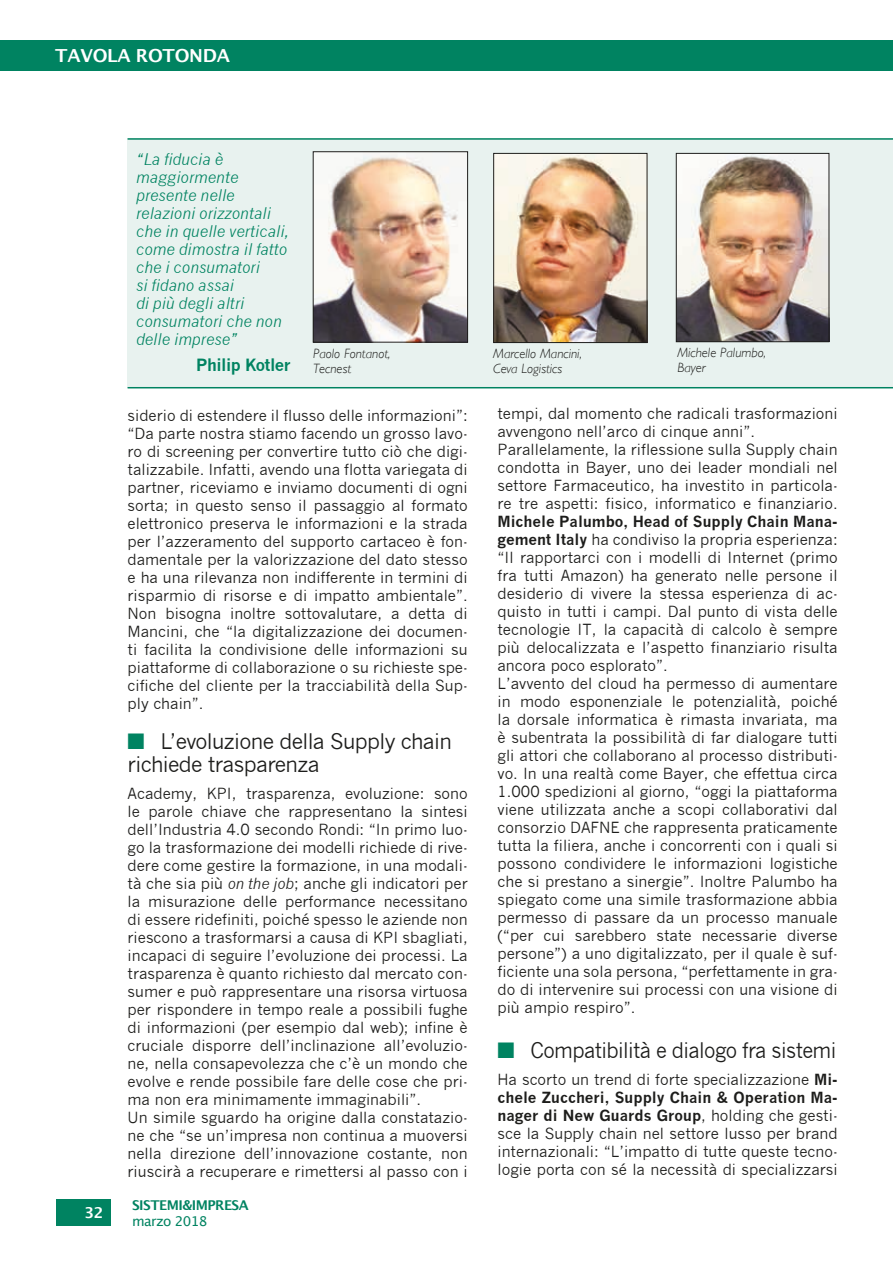
<style>
.page{position:relative;width:893px;height:1263px;background:#fff}
.page>*{position:absolute;margin:0;border:0;box-sizing:border-box;transform-origin:0 0}
.t1{font:21px/22.5px "News Gothic";letter-spacing:-.03em;color:#1d1d1b}
.t2{font:21px "News Gothic";letter-spacing:-.03em;color:#1d1d1b;scale:.95 1}
.t3{font:600 18px "Lucida Sans";letter-spacing:-.015em;color:#fff}
.t4{font:700 16.5px "News Gothic";letter-spacing:-.03em;color:#008361}
.t5{font:italic 15.75px/18px "News Gothic";color:#008361}
.t6{font:15px/18px "News Gothic";color:#1d1d1b}
.t7{font:600 15px "Lucida Sans";color:#fff}
.t8{font:italic 300 13.5px/15px "Gill Sans";color:#1d1d1b}
.t9{font:700 13.5px "Lucida Grande";letter-spacing:-.04em;color:#008361}
.t10{font:13.5px "Lucida Grande";letter-spacing:-.04em;color:#008361}
.s1{color:#008361}
.s2{font-style:italic}
.s3{font-weight:700}
</style>
<div class="page">
<div style="left:56px;top:1199px;width:54px;height:27px;background:#008361"></div>
<div style="left:0;top:40px;width:893px;height:31px;background:#008361"></div>
<div style="left:128px;top:138px;width:765px;height:249px;background:#e8f2ef"></div>
<hr style="left:128px;top:387px;width:765px;height:1px;background:#008361">
<hr style="left:128px;top:138px;width:765px;height:2px;background:#008361">
<img style="left:315px;top:154px;width:151px;height:186px">
<div style="left:313px;top:152px;width:155px;height:190px;border:1px solid #1d1d1b"></div>
<img style="left:495px;top:155px;width:150px;height:186px">
<div style="left:493px;top:153px;width:154px;height:190px;border:1px solid #1d1d1b"></div>
<img style="left:678px;top:155px;width:149px;height:185px">
<div style="left:676px;top:153px;width:153px;height:189px;border:1px solid #1d1d1b"></div>
<p class="t3" style="left:55px;top:46px;width:176px">TAVOLA ROTONDA</p>
<p class="t5" style="left:136px;top:150px;width:155px">“La fiducia è maggiormente presente nelle relazioni orizzontali che in quelle verticali, come dimostra il fatto che i consumatori<br>si fidano assai<br>di più degli altri consumatori che non delle imprese”</p>
<p class="t4" style="left:196px;top:355px;width:96px">Philip Kotler</p>
<p class="t8" style="left:313px;top:346px;width:79px">Paolo Fontanot,<br>Tecnest</p>
<p class="t8" style="left:677px;top:345px;width:90px">Michele Palumbo,<br>Bayer</p>
<p class="t8" style="left:493px;top:346px;width:90px">Marcello Mancini,<br>Ceva Logistics</p>
<p class="t7" style="left:84px;top:1204px;width:21px">32</p>
<p class="t6" style="left:128px;top:406px;width:342px;text-align:justify">siderio di estendere il flusso delle informazioni”: “Da parte nostra stiamo facendo un grosso lavo&shy;ro di screening per convertire tutto ciò che digi&shy;talizzabile. Infatti, avendo una flotta variegata di partner, riceviamo e inviamo documenti di ogni sorta; in questo senso il passaggio al formato elettronico preserva le informazioni e la strada per l’azzeramento del supporto cartaceo è fon&shy;damentale per la valorizzazione del dato stesso e ha una rilevanza non indifferente in termini di risparmio di risorse e di impatto ambientale”.<br>Non bisogna inoltre sottovalutare, a detta di Mancini, che “la digitalizzazione dei documen&shy;ti facilita la condivisione delle informazioni su piattaforme di collaborazione o su richieste spe&shy;cifiche del cliente per la tracciabilità della Sup&shy;ply chain”.</p>
<h1 class="t1" style="left:128px;top:730px;width:326px"><span class="s1">■</span> L’evoluzione della Supply chain richiede trasparenza</h1>
<p class="t6" style="left:128px;top:784px;width:342px">Academy, KPI, trasparenza, evoluzione: sono le parole chiave che rappresentano la sintesi dell’Industria 4.0 secondo Rondi: “In primo luo&shy;go la trasformazione dei modelli richiede di rive&shy;dere come gestire la formazione, in una modali&shy;tà che sia più <span class="s2">on the job</span>; anche gli indicatori per la misurazione delle performance necessitano di essere ridefiniti, poiché spesso le aziende non riescono a trasformarsi a causa di KPI sbagliati, incapaci di seguire l’evoluzione dei processi. La trasparenza è quanto richiesto dal mercato con&shy;sumer e può rappresentare una risorsa virtuosa per rispondere in tempo reale a possibili fughe di informazioni (per esempio dal web); infine è cruciale disporre dell’inclinazione all’evoluzio&shy;ne, nella consapevolezza che c’è un mondo che evolve e rende possibile fare delle cose che pri&shy;ma non era minimamente immaginabili”.<br>Un simile sguardo ha origine dalla constatazio&shy;ne che “se un’impresa non continua a muoversi nella direzione dell’innovazione costante, non riuscirà a recuperare e rimettersi al passo con i</p>
<p class="t9" style="left:132px;top:1194px;width:118px">SISTEMI&amp;IMPRESA</p>
<p class="t10" style="left:132px;top:1213px;width:77px">marzo 2018</p>
<p class="t6" style="left:497px;top:405px;width:342px">tempi, dal momento che radicali trasformazioni avvengono nell’arco di cinque anni”.<br>Parallelamente, la riflessione sulla Supply chain condotta in Bayer, uno dei leader mondiali nel settore Farmaceutico, ha investito in particola&shy;re tre aspetti: fisico, informatico e finanziario.</p>
<p class="t6" style="left:497px;top:513px;width:342px"><span class="s3">Michele Palumbo, Head of Supply Chain Mana&shy;gement Italy</span> ha condiviso la propria esperienza: “Il rapportarci con i modelli di Internet (primo fra tutti Amazon) ha generato nelle persone il desiderio di vivere la stessa esperienza di ac&shy;quisto in tutti i campi. Dal punto di vista delle tecnologie IT, la capacità di calcolo è sempre più delocalizzata e l’aspetto finanziario risulta ancora poco esplorato”.<br>L’avvento del cloud ha permesso di aumentare in modo esponenziale le potenzialità, poiché la dorsale informatica è rimasta invariata, ma è subentrata la possibilità di far dialogare tutti gli attori che collaborano al processo distributi&shy;vo. In una realtà come Bayer, che effettua circa 1.000 spedizioni al giorno, “oggi la piattaforma viene utilizzata anche a scopi collaborativi dal consorzio DAFNE che rappresenta praticamente tutta la filiera, anche i concorrenti con i quali si possono condividere le informazioni logistiche che si prestano a sinergie”. Inoltre Palumbo ha spiegato come una simile trasformazione abbia permesso di passare da un processo manuale (“per cui sarebbero state necessarie diverse persone”) a uno digitalizzato, per il quale è suf&shy;ficiente una sola persona, “perfettamente in gra&shy;do di intervenire sui processi con una visione di più ampio respiro”.</p>
<h1 class="t2" style="left:497px;top:1038px;width:358px"><span class="s1">■</span> Compatibilità e dialogo fra sistemi</h1>
<p class="t6" style="left:497px;top:1071px;width:342px;text-align:justify">Ha scorto un trend di forte specializzazione <span class="s3">Mi&shy;chele Zuccheri, Supply Chain &amp; Operation Ma&shy;nager di New Guards Group</span>, holding che gesti&shy;sce la Supply chain nel settore lusso per brand internazionali: “L’impatto di tutte queste tecno&shy;logie porta con sé la necessità di specializzarsi</p>
</div>
